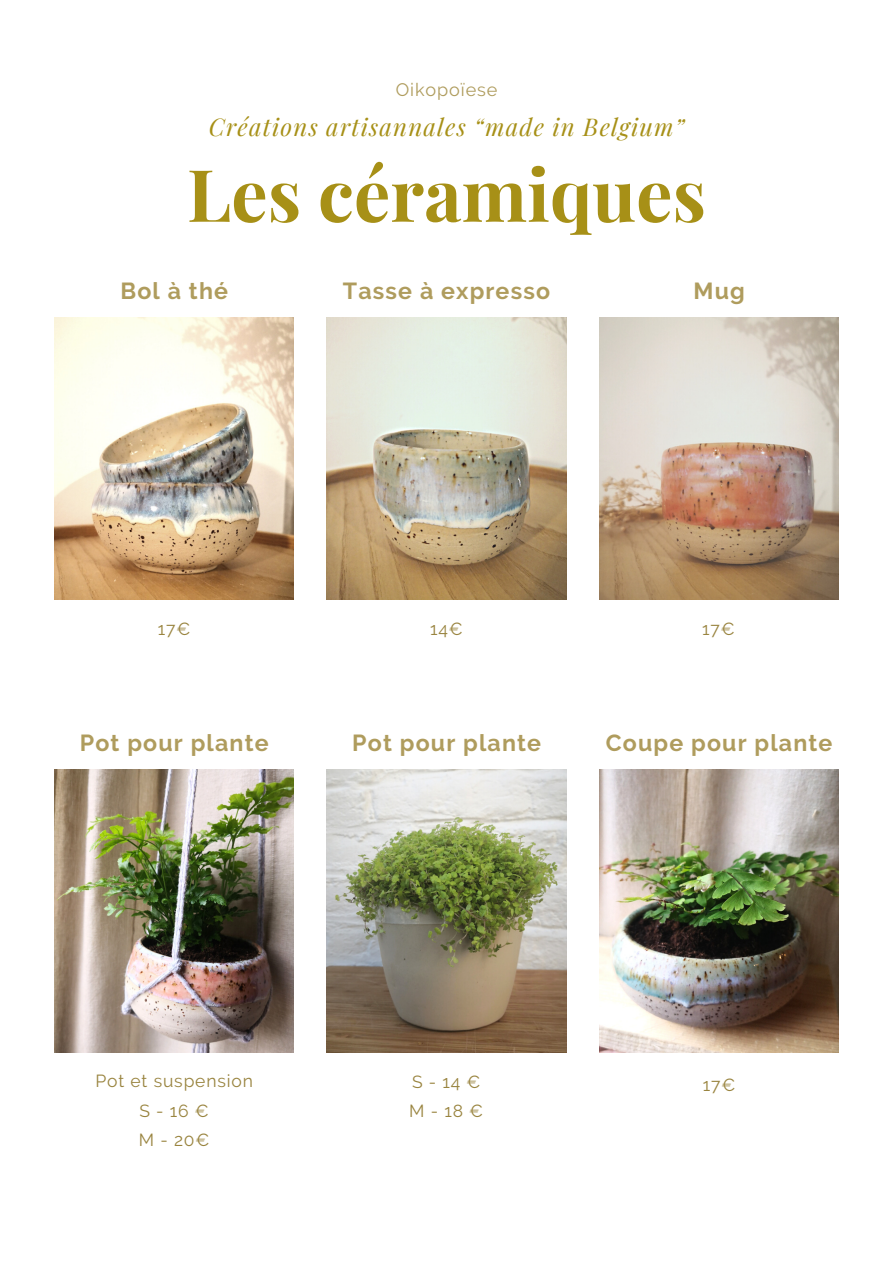
<style>
.page{position:relative;width:893px;height:1264px;background:#fff}
.page>*{position:absolute;margin:0;border:0;box-sizing:border-box;transform-origin:0 0}
.t1{font:700 72.3px "Playfair Display";color:#a79017}
.t2{font:italic 24px "Playfair Display";letter-spacing:.05em;color:#a79017}
.t3{font:700 23.1px "Raleway";letter-spacing:.05em;color:#af9c5d}
.t4{font:18px "Raleway";letter-spacing:.05em;color:#af9c5d}
.t5{font:17.4px "Raleway";letter-spacing:.05em;color:#99843f}
</style>
<div class="page">
<img style="left:55px;top:317px;width:239px;height:283px">
<img style="left:55px;top:769px;width:239px;height:283px">
<img style="left:327px;top:317px;width:239px;height:282px">
<img style="left:327px;top:769px;width:239px;height:283px">
<img style="left:599px;top:317px;width:239px;height:283px">
<img style="left:599px;top:769px;width:239px;height:283px">
<p class="t4" style="left:396px;top:79px;width:103px">Oikopoïese</p>
<p class="t2" style="left:209px;top:110px;width:477px">Créations artisannales “made in Belgium”</p>
<p class="t1" style="left:187px;top:144px;width:520px">Les céramiques</p>
<p class="t3" style="left:120px;top:277px;width:109px">Bol à thé</p>
<p class="t3" style="left:343px;top:277px;width:209px">Tasse à expresso</p>
<p class="t3" style="left:693px;top:277px;width:53px">Mug</p>
<p class="t5" style="left:158px;top:618px;width:34px">17€</p>
<p class="t3" style="left:80px;top:729px;width:190px">Pot pour plante</p>
<p class="t5" style="left:430px;top:618px;width:34px">14€</p>
<p class="t5" style="left:702px;top:618px;width:34px">17€</p>
<p class="t3" style="left:352px;top:729px;width:190px">Pot pour plante</p>
<p class="t3" style="left:606px;top:729px;width:228px">Coupe pour plante</p>
<p class="t5" style="left:95px;top:1070px;width:159px">Pot et suspension</p>
<p class="t5" style="left:139px;top:1100px;width:71px">S-16€</p>
<p class="t5" style="left:139px;top:1129px;width:72px">M - 20€</p>
<p class="t5" style="left:412px;top:1071px;width:70px">S-14€</p>
<p class="t5" style="left:409px;top:1100px;width:75px">M-18€</p>
<p class="t5" style="left:702px;top:1074px;width:34px">17€</p>
</div>
